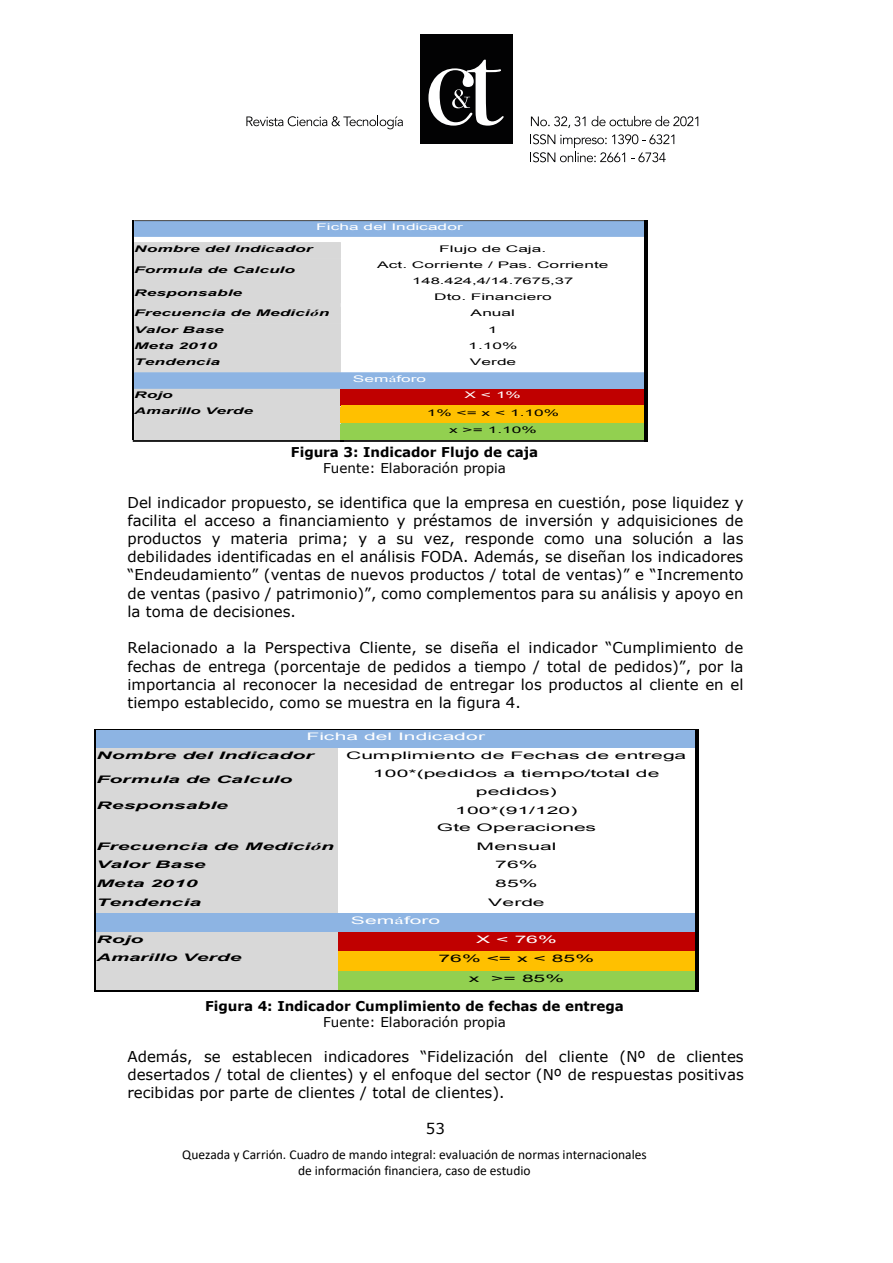
<style>
.page{position:relative;width:893px;height:1263px;background:#fff}
.page>*{position:absolute;margin:0;border:0;box-sizing:border-box;transform-origin:0 0}
.t1{font:15px/18.1px "Verdana";color:#000;text-align:justify}
.t2{font:13.5px/16.5px "Calibri";color:#000;text-align:center}
.t3{font:700 13.5px "Verdana";color:#000}
.t4{font:13.5px "Verdana";color:#000}
.t5{font:10.35px/18px "Arial";letter-spacing:.005em;color:#000;text-align:center;scale:2.03 1}
.t6{font:italic 700 10.35px/18px "Arial";letter-spacing:.005em;color:#000;scale:2.03 1}
.t7{font:10.35px "Arial";color:#fff;scale:2.03 1}
.t8{font:italic 700 9.15px/15.9px "Arial";letter-spacing:.005em;color:#000;scale:1.89 1}
.t9{font:9.15px/16px "Arial";color:#000;text-align:center;scale:1.89 1}
.t10{font:9.15px "Arial";letter-spacing:.005em;color:#fff;scale:1.89 1}
.s1{font-family:"Times New Roman"}
</style>
<div class="page">
<svg style="left:133px;top:220px;width:515px;height:39px"></svg>
<hr style="left:645px;top:242px;width:3px;height:17px;background:#000">
<div style="left:134px;top:259px;width:207px;height:48px;background:#d8d8d8"></div>
<hr style="left:133px;top:259px;width:1px;height:48px;background:#000">
<hr style="left:645px;top:259px;width:3px;height:48px;background:#000">
<div style="left:134px;top:307px;width:207px;height:16px;background:#d8d8d8"></div>
<hr style="left:645px;top:307px;width:3px;height:16px;background:#000">
<div style="left:134px;top:323px;width:207px;height:17px;background:#d8d8d8"></div>
<hr style="left:645px;top:323px;width:3px;height:17px;background:#000">
<div style="left:134px;top:340px;width:207px;height:16px;background:#d8d8d8"></div>
<hr style="left:645px;top:340px;width:3px;height:16px;background:#000">
<div style="left:134px;top:356px;width:207px;height:16px;background:#d8d8d8"></div>
<hr style="left:645px;top:356px;width:3px;height:16px;background:#000">
<div style="left:134px;top:372px;width:511px;height:17px;background:#8db4e3"></div>
<hr style="left:645px;top:372px;width:3px;height:17px;background:#000">
<div style="left:134px;top:389px;width:207px;height:51px;background:#d8d8d8"></div>
<div style="left:341px;top:389px;width:304px;height:16px;background:#c00000"></div>
<hr style="left:645px;top:389px;width:3px;height:16px;background:#000">
<div style="left:341px;top:407px;width:304px;height:16px;background:#ffc000"></div>
<hr style="left:341px;top:405px;width:304px;height:2px;background:#ffc000">
<hr style="left:645px;top:407px;width:3px;height:16px;background:#000">
<div style="left:341px;top:424px;width:304px;height:16px;background:#92d050"></div>
<hr style="left:341px;top:423px;width:304px;height:1px;background:#92d050">
<svg style="left:133px;top:307px;width:1px;height:133px"></svg>
<hr style="left:133px;top:440px;width:208px;height:2px;background:#000">
<hr style="left:344px;top:440px;width:301px;height:2px;background:#000">
<hr style="left:645px;top:424px;width:3px;height:16px;background:#000">
<div style="left:96px;top:730px;width:599px;height:18px;background:#8db4e3"></div>
<hr style="left:96px;top:729px;width:599px;height:1px;background:#000">
<hr style="left:695px;top:730px;width:3px;height:18px;background:#000">
<div style="left:96px;top:748px;width:242px;height:19px;background:#d8d8d8"></div>
<svg style="left:94px;top:729px;width:2px;height:38px"></svg>
<hr style="left:695px;top:748px;width:3px;height:19px;background:#000">
<div style="left:96px;top:767px;width:242px;height:72px;background:#d8d8d8"></div>
<hr style="left:94px;top:767px;width:2px;height:72px;background:#000">
<hr style="left:695px;top:767px;width:3px;height:72px;background:#000">
<div style="left:96px;top:839px;width:242px;height:19px;background:#d8d8d8"></div>
<hr style="left:695px;top:839px;width:3px;height:19px;background:#000">
<div style="left:96px;top:858px;width:242px;height:18px;background:#d8d8d8"></div>
<hr style="left:695px;top:858px;width:3px;height:18px;background:#000">
<div style="left:96px;top:876px;width:242px;height:19px;background:#d8d8d8"></div>
<hr style="left:695px;top:876px;width:3px;height:19px;background:#000">
<div style="left:96px;top:895px;width:242px;height:19px;background:#d8d8d8"></div>
<hr style="left:695px;top:895px;width:3px;height:19px;background:#000">
<div style="left:96px;top:914px;width:599px;height:18px;background:#8db4e3"></div>
<hr style="left:695px;top:914px;width:3px;height:18px;background:#000">
<div style="left:96px;top:932px;width:242px;height:58px;background:#d8d8d8"></div>
<div style="left:338px;top:932px;width:357px;height:19px;background:#c00000"></div>
<hr style="left:695px;top:932px;width:3px;height:19px;background:#000">
<div style="left:338px;top:953px;width:357px;height:18px;background:#ffc000"></div>
<hr style="left:338px;top:951px;width:357px;height:2px;background:#ffc000">
<hr style="left:695px;top:953px;width:3px;height:18px;background:#000">
<div style="left:338px;top:973px;width:357px;height:17px;background:#92d050"></div>
<hr style="left:338px;top:971px;width:357px;height:2px;background:#92d050">
<svg style="left:94px;top:839px;width:2px;height:151px"></svg>
<hr style="left:94px;top:990px;width:244px;height:2px;background:#000">
<hr style="left:342px;top:990px;width:353px;height:2px;background:#000">
<hr style="left:695px;top:973px;width:3px;height:17px;background:#000">
<div style="left:420px;top:35px;width:92px;height:109px;background:#020203"></div>
<svg style="left:428px;top:60px;width:76px;height:66px"></svg>
<svg style="left:246px;top:116px;width:157px;height:13px"></svg>
<svg style="left:531px;top:116px;width:54px;height:12px"></svg>
<svg style="left:591px;top:116px;width:107px;height:10px"></svg>
<svg style="left:530px;top:134px;width:144px;height:28px"></svg>
<p class="t10" style="left:316px;top:220px;width:79px">Ficha del Indicador</p>
<p class="t8" style="left:134px;top:241px;width:96px">Nombre del Indicador</p>
<p class="t9" style="left:439px;top:240px;width:58px">Flujo de Caja.</p>
<p class="t8" style="left:134px;top:262px;width:87px">Formula de Calculo</p>
<p class="t8" style="left:134px;top:285px;width:59px">Responsable</p>
<p class="t9" style="left:377px;top:257px;width:124px">Act. Corriente / Pas. Corriente<br>148.424,4/14.7675,37<br>Dto. Financiero</p>
<p class="t8" style="left:134px;top:305px;width:105px">Frecuencia de Medici<span class="s1">ó</span>n</p>
<p class="t9" style="left:471px;top:305px;width:25px">Anual</p>
<p class="t8" style="left:134px;top:322px;width:49px">Valor Base</p>
<p class="t9" style="left:488px;top:321px;width:7px">1</p>
<p class="t8" style="left:134px;top:338px;width:45px">Meta 2010</p>
<p class="t9" style="left:468px;top:338px;width:28px">1.10%</p>
<p class="t8" style="left:134px;top:355px;width:47px">Tendencia</p>
<p class="t9" style="left:470px;top:354px;width:26px">Verde</p>
<p class="t10" style="left:353px;top:373px;width:40px">Sem<span class="s1">á</span>foro</p>
<p class="t8" style="left:134px;top:387px;width:64px">Rojo<br>Amarillo Verde</p>
<p class="t10" style="left:465px;top:389px;width:31px">X &lt; 1%</p>
<p class="t9" style="left:427px;top:404px;width:72px;line-height:17.5px">1% &lt;= x &lt; 1.10% x &gt;= 1.10%</p>
<p class="t3" style="left:291px;top:442px;width:249px">Figura 3: Indicador Flujo de caja</p>
<p class="t4" style="left:323px;top:459px;width:184px">Fuente: Elaboración propia</p>
<p class="t1" style="left:127px;top:493px;width:618px">Del indicador propuesto, se identifica que la empresa en cuestión, pose liquidez y facilita el acceso a financiamiento y préstamos de inversión y adquisiciones de productos y materia prima; y a su vez, responde como una solución a las debilidades identificadas en el análisis FODA. Además, se diseñan los indicadores “Endeudamiento” (ventas de nuevos productos / total de ventas)” e “Incremento de ventas (pasivo / patrimonio)”, como complementos para su análisis y apoyo en la toma de decisiones.</p>
<p class="t1" style="left:127px;top:639px;width:618px">Relacionado a la Perspectiva Cliente, se diseña el indicador “Cumplimiento de fechas de entrega (porcentaje de pedidos a tiempo / total de pedidos)”, por la importancia al reconocer la necesidad de entregar los productos al cliente en el tiempo establecido, como se muestra en la figura 4.</p>
<p class="t7" style="left:306px;top:729px;width:89px">Ficha del Indicador</p>
<p class="t6" style="left:96px;top:746px;width:108px">Nombre del Indicador</p>
<p class="t5" style="left:346px;top:746px;width:169px">Cumplimiento de Fechas de entrega</p>
<p class="t6" style="left:96px;top:771px;width:98px">Formula de Calculo</p>
<p class="t6" style="left:96px;top:797px;width:66px">Responsable</p>
<p class="t5" style="left:373px;top:765px;width:143px">100*(pedidos a tiempo/total de pedidos)<br>100*(91/120)<br>Gte Operaciones</p>
<p class="t6" style="left:96px;top:838px;width:119px">Frecuencia de Medici<span class="s1">ó</span>n</p>
<p class="t5" style="left:477px;top:837px;width:41px">Mensual</p>
<p class="t6" style="left:96px;top:856px;width:55px">Valor Base</p>
<p class="t5" style="left:495px;top:856px;width:22px">76%</p>
<p class="t6" style="left:96px;top:875px;width:51px">Meta 2010</p>
<p class="t5" style="left:495px;top:874px;width:22px">85%</p>
<p class="t6" style="left:96px;top:893px;width:53px">Tendencia</p>
<p class="t5" style="left:488px;top:893px;width:29px">Verde</p>
<p class="t7" style="left:351px;top:914px;width:46px">Sem<span class="s1">á</span>foro</p>
<p class="t6" style="left:96px;top:930px;width:73px">Rojo<br>Amarillo Verde</p>
<p class="t7" style="left:476px;top:932px;width:41px">X &lt; 76%</p>
<p class="t5" style="left:438px;top:949px;width:78px;line-height:19.8px">76% &lt;= x &lt; 85% x &gt;= 85%</p>
<p class="t3" style="left:205px;top:996px;width:420px">Figura 4: Indicador Cumplimiento de fechas de entrega</p>
<p class="t4" style="left:323px;top:1013px;width:184px">Fuente: Elaboración propia</p>
<p class="t1" style="left:127px;top:1047px;width:618px">Además, se establecen indicadores “Fidelización del cliente (Nº de clientes desertados / total de clientes) y el enfoque del sector (Nº de respuestas positivas recibidas por parte de clientes / total de clientes).</p>
<p class="t1" style="left:426px;top:1120px;width:21px">53</p>
<p class="t2" style="left:182px;top:1146px;width:466px">Quezada y Carrión. Cuadro de mando integral: evaluación de normas internacionales de información financiera, caso de estudio</p>
</div>
